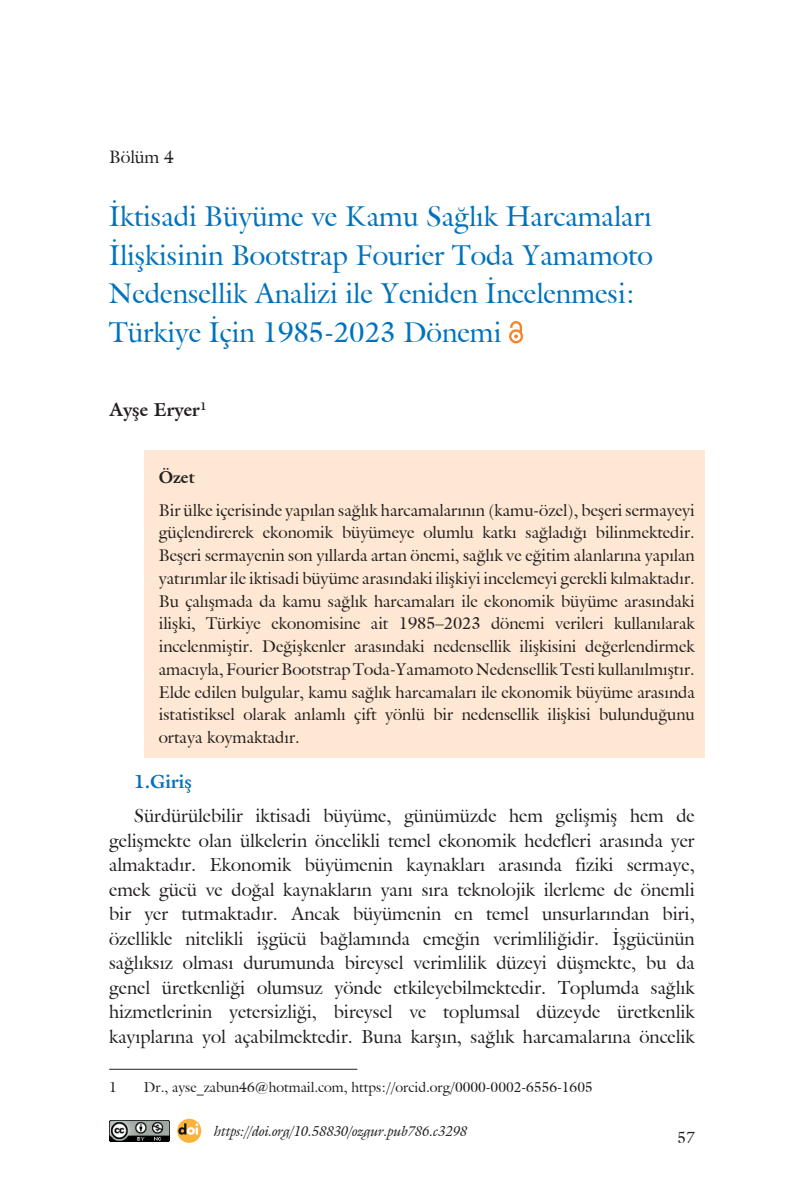
<style>
.page{position:relative;width:794px;height:1191px;background:#fff}
.page>*{position:absolute;margin:0;border:0;box-sizing:border-box;transform-origin:0 0}
.t1{font:28px/38.5px "Galliard IT Cby BT";color:#0072bc}
.t2{font:18.38px/24.5px "Galliard IT Cby BT";color:#231f20;text-align:justify}
.t3{font:700 18.38px "Galliard IT Cby BT";color:#231f20}
.t4{font:700 18.38px "Galliard IT Cby BT";color:#0072bc}
.t5{font:17.5px "Galliard IT Cby BT";color:#231f20}
.t6{font:16.62px/22.8px "Galliard IT Cby BT";color:#231f20;text-align:justify}
.t7{font:700 16.62px "Galliard IT Cby BT";color:#231f20}
.t8{font:15.75px "Galliard IT Cby BT";color:#231f20}
.t9{font:14px "Galliard IT Cby BT";color:#231f20}
.t10{font:italic 14px "Galliard IT Cby BT";color:#231f20}
</style>
<div class="page">
<div style="left:144px;top:450px;width:560px;height:47px;background:#fee8d3"></div>
<div style="left:144px;top:483px;width:560px;height:274px;background:#fee8d3"></div>
<svg style="left:509px;top:321px;width:14px;height:22px"></svg>
<hr style="left:109px;top:1068px;width:248px;height:1px;background:#231f20">
<img style="left:109px;top:1120px;width:60px;height:21px">
<svg style="left:177px;top:1118px;width:24px;height:24px"></svg>
<svg style="left:178px;top:1123px;width:20px;height:11px"></svg>
<p class="t5" style="left:109px;top:145px;width:66px">Bölüm 4</p>
<h1 class="t1" style="left:109px;top:197px;width:545px">İktisadi Büyüme ve Kamu Sağlık Harcamaları İlişkisinin Bootstrap Fourier Toda Yamamoto Nedensellik Analizi ile Yeniden İncelenmesi:<br>Türkiye İçin 1985-2023 Dönemi</h1>
<p class="t3" style="left:109px;top:397px;width:99px">Ayşe Eryer<sup>1</sup></p>
<p class="t7" style="left:159px;top:466px;width:38px">Özet</p>
<p class="t6" style="left:159px;top:498px;width:537px">Bir ülke içerisinde yapılan sağlık harcamalarının (kamu-özel), beşeri sermayeyi güçlendirerek ekonomik büyümeye olumlu katkı sağladığı bilinmektedir.<br>Beşeri sermayenin son yıllarda artan önemi, sağlık ve eğitim alanlarına yapılan yatırımlar ile iktisadi büyüme arasındaki ilişkiyi incelemeyi gerekli kılmaktadır.<br>Bu çalışmada da kamu sağlık harcamaları ile ekonomik büyüme arasındaki ilişki, Türkiye ekonomisine ait 1985–2023 dönemi verileri kullanılarak incelenmiştir. Değişkenler arasındaki nedensellik ilişkisini değerlendirmek amacıyla, Fourier Bootstrap Toda-Yamamoto Nedensellik Testi kullanılmıştır.<br>Elde edilen bulgular, kamu sağlık harcamaları ile ekonomik büyüme arasında istatistiksel olarak anlamlı çift yönlü bir nedensellik ilişkisi bulunduğunu ortaya koymaktadır.</p>
<p class="t4" style="left:134px;top:769px;width:59px">1.Giriş</p>
<p class="t2" style="left:109px;top:803px;width:587px;text-indent:25px">Sürdürülebilir iktisadi büyüme, günümüzde hem gelişmiş hem de gelişmekte olan ülkelerin öncelikli temel ekonomik hedefleri arasında yer almaktadır. Ekonomik büyümenin kaynakları arasında fiziki sermaye, emek gücü ve doğal kaynakların yanı sıra teknolojik ilerleme de önemli bir yer tutmaktadır. Ancak büyümenin en temel unsurlarından biri, özellikle nitelikli işgücü bağlamında emeğin verimliliğidir. İşgücünün sağlıksız olması durumunda bireysel verimlilik düzeyi düşmekte, bu da genel üretkenliği olumsuz yönde etkileyebilmektedir. Toplumda sağlık hizmetlerinin yetersizliği, bireysel ve toplumsal düzeyde üretkenlik kayıplarına yol açabilmektedir. Buna karşın, sağlık harcamalarına öncelik</p>
<p class="t9" style="left:109px;top:1077px;width:9px">1</p>
<p class="t9" style="left:144px;top:1077px;width:450px">Dr., ayse_zabun46@hotmail.com, https://orcid.org/0000-0002-6556-1605</p>
<p class="t10" style="left:214px;top:1121px;width:255px">https://doi.org/10.58830/ozgur.pub786.c3298</p>
<p class="t8" style="left:677px;top:1127px;width:19px">57</p>
</div>
